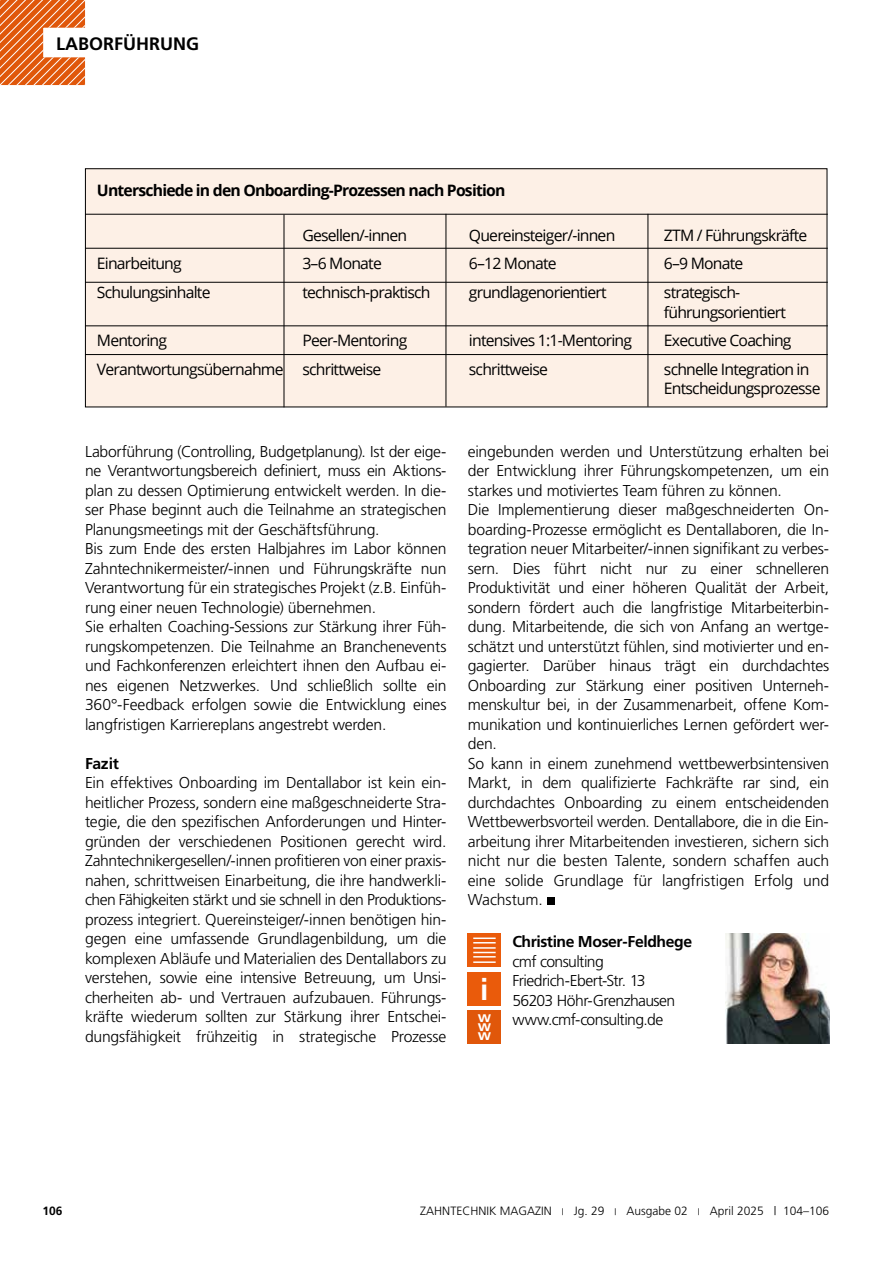
<style>
.page{position:relative;width:893px;height:1263px;background:#fff}
.page>*{position:absolute;margin:0;border:0;box-sizing:border-box;transform-origin:0 0}
.t1{font:700 30px "Frutiger";color:#fff}
.t2{font:700 18px "Frutiger";color:#000}
.t3{font:300 15.75px/19.5px "Frutiger";letter-spacing:-.015em;color:#000}
.t4{font:15.75px/19.5px "Open Sans";letter-spacing:-.05em;color:#000}
.t5{font:300 15.75px/19.5px "Frutiger";letter-spacing:-.035em;color:#000}
.t6{font:700 15.75px "Open Sans";letter-spacing:-.05em;color:#000}
.t7{font:700 15.75px "Frutiger";letter-spacing:-.025em;color:#000}
.t8{font:700 15px "Frutiger";color:#fff}
.t9{font:300 12px "Frutiger";color:#000}
.t10{font:700 12px "Frutiger";color:#000}
.s1{font-size:9px}
</style>
<div class="page">
<svg style="left:0;top:0;width:85px;height:85px;background:#e57333"></svg>
<div style="left:43px;top:28px;width:165px;height:29px;background:#fff"></div>
<div style="left:547px;top:897px;width:8px;height:8px;background:#000"></div>
<div style="left:468px;top:933px;width:33px;height:34px;background:#ea5b0b"></div>
<hr style="left:473px;top:961px;width:23px;height:2px;background:#fff">
<div style="left:468px;top:1010px;width:33px;height:34px;background:#e0570a"></div>
<div style="left:468px;top:972px;width:33px;height:33px;background:#ea5b0b"></div>
<svg style="left:473px;top:952px;width:23px;height:5px"></svg>
<svg style="left:473px;top:942px;width:23px;height:1px"></svg>
<hr style="left:473px;top:937px;width:23px;height:2px;background:#fff">
<hr style="left:473px;top:947px;width:23px;height:2px;background:#fff">
<img style="left:725px;top:933px;width:104px;height:111px">
<div style="left:85px;top:169px;width:742px;height:238px;background:#fdf0e6"></div>
<div style="left:85px;top:168px;width:742px;height:239px;border:1px solid #000"></div>
<hr style="left:85px;top:214px;width:743px;height:1px;background:#000">
<hr style="left:85px;top:248px;width:743px;height:1px;background:#000">
<hr style="left:85px;top:282px;width:743px;height:1px;background:#000">
<hr style="left:85px;top:325px;width:743px;height:1px;background:#000">
<hr style="left:85px;top:354px;width:743px;height:1px;background:#000">
<hr style="left:284px;top:215px;width:1px;height:192px;background:#000">
<hr style="left:446px;top:214px;width:1px;height:193px;background:#000">
<hr style="left:648px;top:214px;width:1px;height:193px;background:#000">
<p class="t2" style="left:56px;top:33px;width:144px">LABORFÜHRUNG</p>
<p class="t6" style="left:97px;top:179px;width:410px">Unterschiede in den Onboarding-Prozessen nach Position</p>
<p class="t4" style="left:302px;top:225px;width:106px">Gesellen/-innen</p>
<p class="t4" style="left:469px;top:225px;width:148px">Quereinsteiger/-innen</p>
<p class="t4" style="left:664px;top:225px;width:145px">ZTM / Führungskräfte</p>
<p class="t4" style="left:97px;top:254px;width:86px">Einarbeitung</p>
<p class="t4" style="left:302px;top:254px;width:81px">3–6 Monate</p>
<p class="t4" style="left:469px;top:254px;width:89px">6–12 Monate</p>
<p class="t4" style="left:664px;top:254px;width:81px">6–9 Monate</p>
<p class="t4" style="left:97px;top:282px;width:115px">Schulungsinhalte</p>
<p class="t4" style="left:302px;top:282px;width:130px">technisch-praktisch</p>
<p class="t4" style="left:469px;top:282px;width:139px">grundlagenorientiert</p>
<p class="t4" style="left:664px;top:282px;width:123px">strategisch&shy;führungsorientiert</p>
<p class="t4" style="left:97px;top:330px;width:72px">Mentoring</p>
<p class="t4" style="left:302px;top:330px;width:106px">Peer-Mentoring</p>
<p class="t4" style="left:469px;top:330px;width:165px">intensives 1:1-Mentoring</p>
<p class="t4" style="left:664px;top:330px;width:129px">Executive Coaching</p>
<p class="t4" style="left:97px;top:359px;width:286px">Verantwortungsübernahme schrittweise</p>
<p class="t4" style="left:469px;top:359px;width:80px">schrittweise</p>
<p class="t4" style="left:664px;top:359px;width:158px">schnelle Integration in<br>Entscheidungsprozesse</p>
<p class="t3" style="left:85px;top:441px;width:363px">Laborführung (Controlling, Budgetplanung). Ist der eige&shy;ne Verantwortungsbereich definiert, muss ein Aktions&shy;plan zu dessen Optimierung entwickelt werden. In die&shy;ser Phase beginnt auch die Teilnahme an strategischen Planungsmeetings mit der Geschäftsführung.<br>Bis zum Ende des ersten Halbjahres im Labor können Zahntechnikermeister/-innen und Führungskräfte nun Verantwortung für ein strategisches Projekt (z.B. Einfüh&shy;rung einer neuen Technologie) übernehmen.<br>Sie erhalten Coaching-Sessions zur Stärkung ihrer Füh&shy;rungskompetenzen. Die Teilnahme an Branchenevents und Fachkonferenzen erleichtert ihnen den Aufbau ei&shy;nes eigenen Netzwerkes. Und schließlich sollte ein 360°-Feedback erfolgen sowie die Entwicklung eines langfristigen Karriereplans angestrebt werden.</p>
<p class="t7" style="left:85px;top:754px;width:35px">Fazit</p>
<p class="t3" style="left:85px;top:773px;width:363px;text-align:justify">Ein effektives Onboarding im Dentallabor ist kein ein&shy;heitlicher Prozess, sondern eine maßgeschneiderte Stra&shy;tegie, die den spezifischen Anforderungen und Hinter&shy;gründen der verschiedenen Positionen gerecht wird.<br>Zahntechnikergesellen/-innen profitieren von einer praxis&shy;nahen, schrittweisen Einarbeitung, die ihre handwerkli&shy;chen Fähigkeiten stärkt und sie schnell in den Produktions&shy;prozess integriert. Quereinsteiger/-innen benötigen hin&shy;gegen eine umfassende Grundlagenbildung, um die komplexen Abläufe und Materialien des Dentallabors zu verstehen, sowie eine intensive Betreuung, um Unsi&shy;cherheiten ab- und Vertrauen aufzubauen. Führungs&shy;kräfte wiederum sollten zur Stärkung ihrer Entschei&shy;dungsfähigkeit frühzeitig in strategische Prozesse</p>
<p class="t3" style="left:468px;top:441px;width:363px">eingebunden werden und Unterstützung erhalten bei der Entwicklung ihrer Führungskompetenzen, um ein starkes und motiviertes Team führen zu können.<br>Die Implementierung dieser maßgeschneiderten On&shy;boarding-Prozesse ermöglicht es Dentallaboren, die In&shy;tegration neuer Mitarbeiter/-innen signifikant zu verbes&shy;sern. Dies führt nicht nur zu einer schnelleren Produktivität und einer höheren Qualität der Arbeit, sondern fördert auch die langfristige Mitarbeiterbin&shy;dung. Mitarbeitende, die sich von Anfang an wertge&shy;schätzt und unterstützt fühlen, sind motivierter und en&shy;gagierter. Darüber hinaus trägt ein durchdachtes Onboarding zur Stärkung einer positiven Unterneh&shy;menskultur bei, in der Zusammenarbeit, offene Kom&shy;munikation und kontinuierliches Lernen gefördert wer&shy;den.<br>So kann in einem zunehmend wettbewerbsintensiven Markt, in dem qualifizierte Fachkräfte rar sind, ein durchdachtes Onboarding zu einem entscheidenden Wettbewerbsvorteil werden. Dentallabore, die in die Ein&shy;arbeitung ihrer Mitarbeitenden investieren, sichern sich nicht nur die besten Talente, sondern schaffen auch eine solide Grundlage für langfristigen Erfolg und Wachstum.</p>
<p class="t7" style="left:512px;top:932px;width:181px">Christine Moser-Feldhege</p>
<p class="t5" style="left:512px;top:951px;width:164px">cmf consulting<br>Friedrich-Ebert-Str. 13<br>56203 Höhr-Grenzhausen</p>
<p class="t8" style="left:478px;top:1008px;width:15px">w</p>
<p class="t8" style="left:478px;top:1017px;width:15px">w</p>
<p class="t5" style="left:512px;top:1010px;width:152px">www.cmf-consulting.de</p>
<p class="t8" style="left:478px;top:1026px;width:15px">w</p>
<h1 class="t1" style="left:480px;top:972px;width:10px">i</h1>
<p class="t10" style="left:43px;top:1203px;width:22px">106</p>
<p class="t9" style="left:420px;top:1204px;width:410px">ZAHNTECHNIK MAGAZIN <span class="s1">|</span> Jg. 29 <span class="s1">|</span> Ausgabe 02 <span class="s1">|</span> April 2025 | 104–106</p>
</div>
